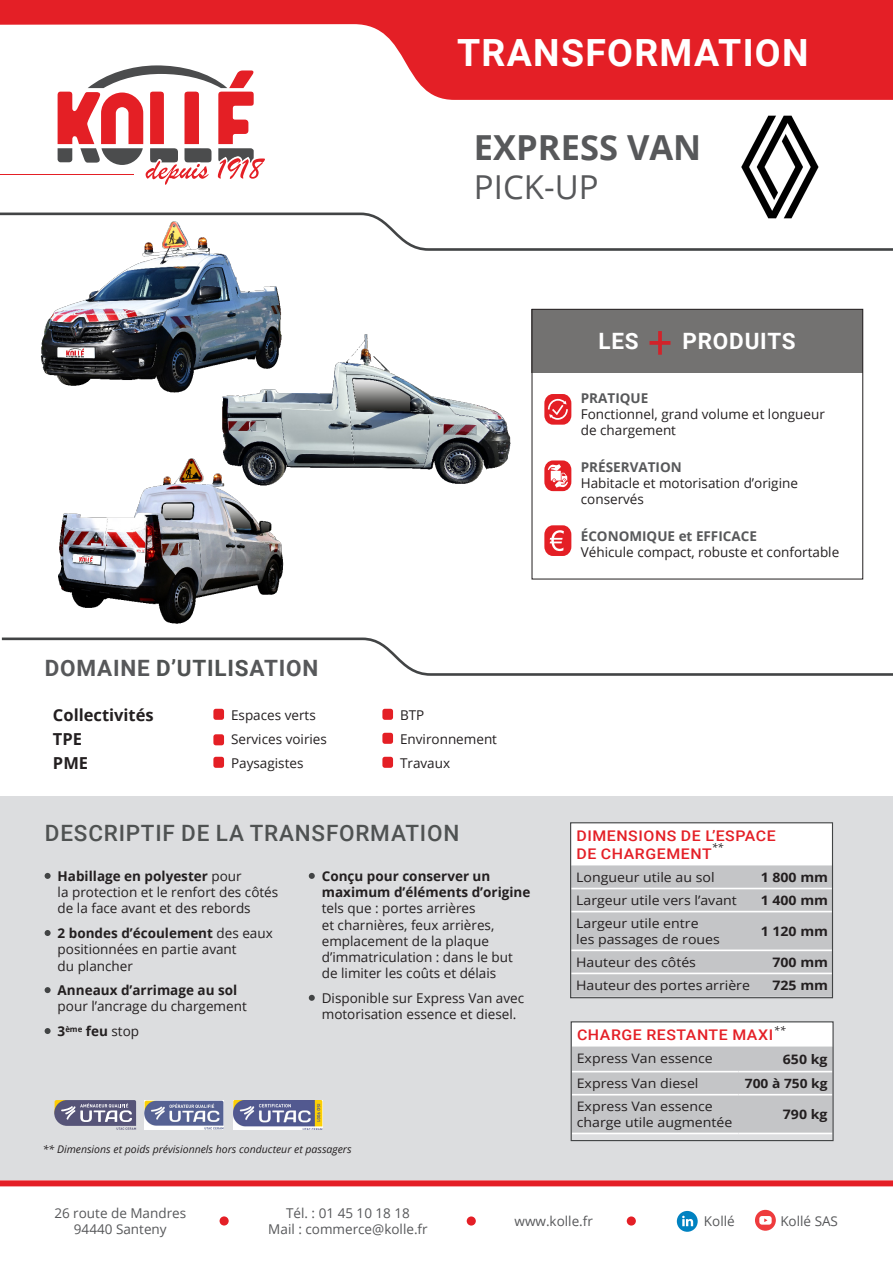
<style>
.page{position:relative;width:893px;height:1263px;background:#fff}
.page>*{position:absolute;margin:0;border:0;box-sizing:border-box;transform-origin:0 0}
.t1{font:700 37.5px "Roboto";letter-spacing:.035em;color:#fff}
.t2{font:700 34.5px "Open Sans";color:#57585a}
.t3{font:33px "Open Sans";color:#57585a}
.t4{font:700 28.5px "Open Sans";color:#fff}
.t5{font:500 22.5px "Roboto";letter-spacing:.035em;color:#4f5252}
.t6{font:700 22.5px "Roboto";letter-spacing:.035em;color:#57585a}
.t7{font:700 22.5px "Roboto";letter-spacing:.035em;color:#fff}
.t8{font:700 16.5px/24px "Open Sans";color:#231f20}
.t9{font:500 14.7px/18px "Roboto";letter-spacing:.035em;color:#e41f26;scale:1.08 1}
.t10{font:13.5px/16.2px "Open Sans";color:#231f20}
.t11{font:13.5px/16.2px "Open Sans";color:#57585a;text-align:center}
.t12{font:700 13.5px "Open Sans";color:#231f20}
.t13{font:13.05px/15.8px "Open Sans";color:#231f20;scale:1.08 1}
.t14{font:700 13.05px "Open Sans";color:#231f20;scale:1.08 1}
.t15{font:700 12.75px "Open Sans";color:#231f20;scale:1.08 1}
.t16{font:italic 10.5px "Open Sans";color:#231f20}
.s1{color:#4f5252}
.s2{font-weight:700;color:#57585a}
.s3{font-weight:700}
.s4{font-weight:400}
</style>
<div class="page">
<div style="left:0;top:796px;width:893px;height:383px;background:#dcdddf"></div>
<svg style="left:45px;top:873px;width:6px;height:6px"></svg>
<svg style="left:45px;top:930px;width:6px;height:6px"></svg>
<svg style="left:45px;top:987px;width:6px;height:6px"></svg>
<svg style="left:45px;top:1028px;width:6px;height:6px"></svg>
<div style="left:213px;top:709px;width:11px;height:11px;background:#e41f25;border-radius:2px"></div>
<div style="left:213px;top:734px;width:11px;height:11px;background:#e41f25;border-radius:2px"></div>
<div style="left:213px;top:757px;width:11px;height:11px;background:#e41f25;border-radius:2px"></div>
<div style="left:382px;top:709px;width:11px;height:11px;background:#e41f25;border-radius:2px"></div>
<div style="left:382px;top:733px;width:11px;height:11px;background:#e41f25;border-radius:2px"></div>
<div style="left:382px;top:757px;width:11px;height:11px;background:#e41f25;border-radius:2px"></div>
<div style="left:571px;top:823px;width:262px;height:42px;background:#fff"></div>
<div style="left:572px;top:866px;width:259px;height:130px;background:#c4c5c7"></div>
<hr style="left:571px;top:888px;width:184px;height:1px;background:#fff">
<hr style="left:755px;top:888px;width:78px;height:1px;background:#fff">
<hr style="left:571px;top:911px;width:184px;height:1px;background:#fff">
<hr style="left:755px;top:911px;width:78px;height:1px;background:#fff">
<hr style="left:571px;top:949px;width:184px;height:2px;background:#fff">
<hr style="left:755px;top:949px;width:78px;height:2px;background:#fff">
<hr style="left:571px;top:973px;width:184px;height:1px;background:#fff">
<hr style="left:755px;top:973px;width:78px;height:1px;background:#fff">
<div style="left:570px;top:822px;width:263px;height:176px;border:1px solid #424445"></div>
<div style="left:572px;top:1022px;width:260px;height:24px;background:#fff"></div>
<div style="left:573px;top:1047px;width:259px;height:85px;background:#c4c5c7"></div>
<hr style="left:572px;top:1071px;width:166px;height:1px;background:#fff">
<hr style="left:738px;top:1071px;width:94px;height:1px;background:#fff">
<hr style="left:572px;top:1094px;width:166px;height:1px;background:#fff">
<hr style="left:738px;top:1094px;width:94px;height:1px;background:#fff">
<hr style="left:572px;top:1133px;width:166px;height:1px;background:#fff">
<hr style="left:738px;top:1133px;width:94px;height:1px;background:#fff">
<div style="left:571px;top:1021px;width:263px;height:120px;border:1px solid #424445"></div>
<svg style="left:309px;top:873px;width:6px;height:6px"></svg>
<svg style="left:309px;top:995px;width:6px;height:6px"></svg>
<svg style="left:54px;top:1100px;width:82px;height:30px"></svg>
<img style="left:233px;top:1100px;width:89px;height:30px">
<img style="left:144px;top:1100px;width:79px;height:30px">
<div style="left:0;top:1180px;width:893px;height:6px;background:#e41f26"></div>
<svg style="left:0;top:0;width:893px;height:100px;fill:#e41f26"></svg>
<div style="left:220px;top:1216px;width:9px;height:9px;background:#e41f26;border-radius:50%"></div>
<svg style="left:677px;top:1211px;width:21px;height:21px"></svg>
<svg style="left:682px;top:1216px;width:11px;height:10px"></svg>
<div style="left:755px;top:1210px;width:21px;height:21px;background:#ee3b3d;border-radius:50%"></div>
<svg style="left:759px;top:1216px;width:13px;height:8px"></svg>
<svg style="left:58px;top:66px;width:208px;height:119px"></svg>
<hr style="left:0;top:174px;width:134px;height:1px;background:#e41f25">
<div style="left:467px;top:1216px;width:9px;height:9px;background:#e41f26;border-radius:50%"></div>
<div style="left:627px;top:1216px;width:9px;height:9px;background:#e41f26;border-radius:50%"></div>
<svg style="left:544px;top:525px;width:27px;height:31px"></svg>
<svg style="left:544px;top:394px;width:27px;height:31px"></svg>
<svg style="left:544px;top:460px;width:27px;height:31px"></svg>
<div style="left:532px;top:310px;width:331px;height:63px;background:#737271"></div>
<hr style="left:658px;top:331px;width:4px;height:24px;background:#c72b31">
<svg style="left:649px;top:341px;width:21px;height:4px"></svg>
<div style="left:532px;top:309px;width:331px;height:270px;border:1px solid #231f20"></div>
<svg style="left:0;top:212px;width:893px;height:39px"></svg>
<svg style="left:1px;top:637px;width:892px;height:39px"></svg>
<img style="left:725px;top:115px;width:110px;height:108px">
<img style="left:222px;top:334px;width:289px;height:150px">
<img style="left:58px;top:453px;width:230px;height:171px">
<img style="left:36px;top:218px;width:249px;height:176px">
<p class="t4" style="left:518px;top:18px;width:271px">TRANSFORMATION</p>
<p class="t1" style="left:457px;top:26px;width:353px">TRANSFORMATION</p>
<p class="t2" style="left:474px;top:123px;width:229px">EXPRESS VAN</p>
<p class="t3" style="left:474px;top:165px;width:126px">PICK-UP</p>
<p class="t7" style="left:598px;top:325px;width:42px">LES</p>
<p class="t7" style="left:682px;top:325px;width:115px">PRODUITS</p>
<p class="t6" style="left:45px;top:652px;width:275px">DOMAINE <span class="s1">D’UTILIS</span>ATION</p>
<p class="t8" style="left:53px;top:703px;width:102px">Collectivités<br>TPE<br>PME</p>
<p class="t10" style="left:231px;top:706px;width:86px">Espaces verts</p>
<p class="t10" style="left:231px;top:730px;width:97px">Services voiries</p>
<p class="t10" style="left:231px;top:754px;width:74px">Paysagistes</p>
<p class="t10" style="left:400px;top:706px;width:26px">BTP</p>
<p class="t10" style="left:400px;top:730px;width:98px">Environnement</p>
<p class="t10" style="left:400px;top:754px;width:52px">Travaux</p>
<p class="t10" style="left:581px;top:390px;width:246px"><span class="s2">PRATIQUE<br></span>Fonctionnel, grand volume et longueur de chargement</p>
<p class="t10" style="left:581px;top:459px;width:219px"><span class="s2">PRÉSERVATION<br></span>Habitacle et motorisation d’origine conservés</p>
<p class="t10" style="left:581px;top:528px;width:260px"><span class="s2">ÉCONOMIQUE et EFFICACE<br></span>Véhicule compact, robuste et confortable</p>
<p class="t5" style="left:45px;top:817px;width:416px">DESCRIPTIF DE LA TRANSFORMATION</p>
<p class="t9" style="left:576px;top:826px;width:186px">DIMENSIONS DE L’ESPACE<br>DE CHARGEMENT</p>
<p class="t13" style="left:576px;top:869px;width:130px">Longueur utile au sol</p>
<p class="t14" style="left:761px;top:868px;width:64px">1 800 mm</p>
<p class="t13" style="left:576px;top:892px;width:150px">Largeur utile vers l’avant</p>
<p class="t14" style="left:761px;top:891px;width:64px">1 400 mm</p>
<p class="t13" style="left:576px;top:915px;width:135px">Largeur utile entre les passages de roues</p>
<p class="t14" style="left:761px;top:922px;width:64px">1 120 mm</p>
<p class="t13" style="left:576px;top:954px;width:112px">Hauteur des côtés</p>
<p class="t14" style="left:772px;top:953px;width:53px">700 mm</p>
<p class="t13" style="left:576px;top:977px;width:162px">Hauteur des portes arrière</p>
<p class="t14" style="left:772px;top:976px;width:53px">725 mm</p>
<p class="t9" style="left:577px;top:1025px;width:183px">CHARGE RESTANTE MAXI</p>
<p class="t13" style="left:577px;top:1050px;width:127px">Express Van essence</p>
<p class="t14" style="left:783px;top:1050px;width:43px">650 kg</p>
<p class="t13" style="left:577px;top:1075px;width:114px">Express Van diesel</p>
<p class="t15" style="left:745px;top:1074px;width:78px">700 à 750 kg</p>
<p class="t13" style="left:577px;top:1098px;width:146px">Express Van essence charge utile augmentée</p>
<p class="t14" style="left:783px;top:1105px;width:43px">790 kg</p>
<p class="t16" style="left:712px;top:840px;width:13px">**</p>
<p class="t10" style="left:58px;top:868px;width:222px"><span class="s3">Habillage en polyester</span> pour<br>la protection et le renfort des côtés de la face avant et des rebords</p>
<p class="t10" style="left:58px;top:925px;width:217px"><span class="s3">2 bondes d’écoulement</span> des eaux positionnées en partie avant<br>du plancher</p>
<p class="t10" style="left:58px;top:982px;width:191px"><span class="s3">Anneaux d’arrimage au sol </span>pour l’ancrage du chargement</p>
<p class="t12" style="left:58px;top:1022px;width:83px">3<sup>ème</sup> feu <span class="s4">stop</span></p>
<p class="t10" style="left:322px;top:868px;width:210px"><span class="s3">Conçu pour conserver un maximum d’éléments d’origine </span>tels que : portes arrières<br>et charnières, feux arrières, emplacement de la plaque d’immatriculation : dans le but de limiter les coûts et délais</p>
<p class="t10" style="left:322px;top:989px;width:204px">Disponible sur Express Van avec motorisation essence et diesel.</p>
<p class="t16" style="left:774px;top:1023px;width:13px">**</p>
<p class="t16" style="left:43px;top:1142px;width:310px">** Dimensions et poids prévisionnels hors conducteur et passagers</p>
<p class="t11" style="left:54px;top:1205px;width:133px">26 route de Mandres</p>
<p class="t11" style="left:74px;top:1221px;width:94px">94440 Santeny</p>
<p class="t11" style="left:268px;top:1205px;width:161px">Tél. : 01 45 10 18 18<br>Mail : commerce@kolle.fr</p>
<p class="t11" style="left:704px;top:1213px;width:32px">Kollé</p>
<p class="t11" style="left:780px;top:1212px;width:59px">Kollé SAS</p>
<p class="t11" style="left:515px;top:1213px;width:80px">www.kolle.fr</p>
</div>
